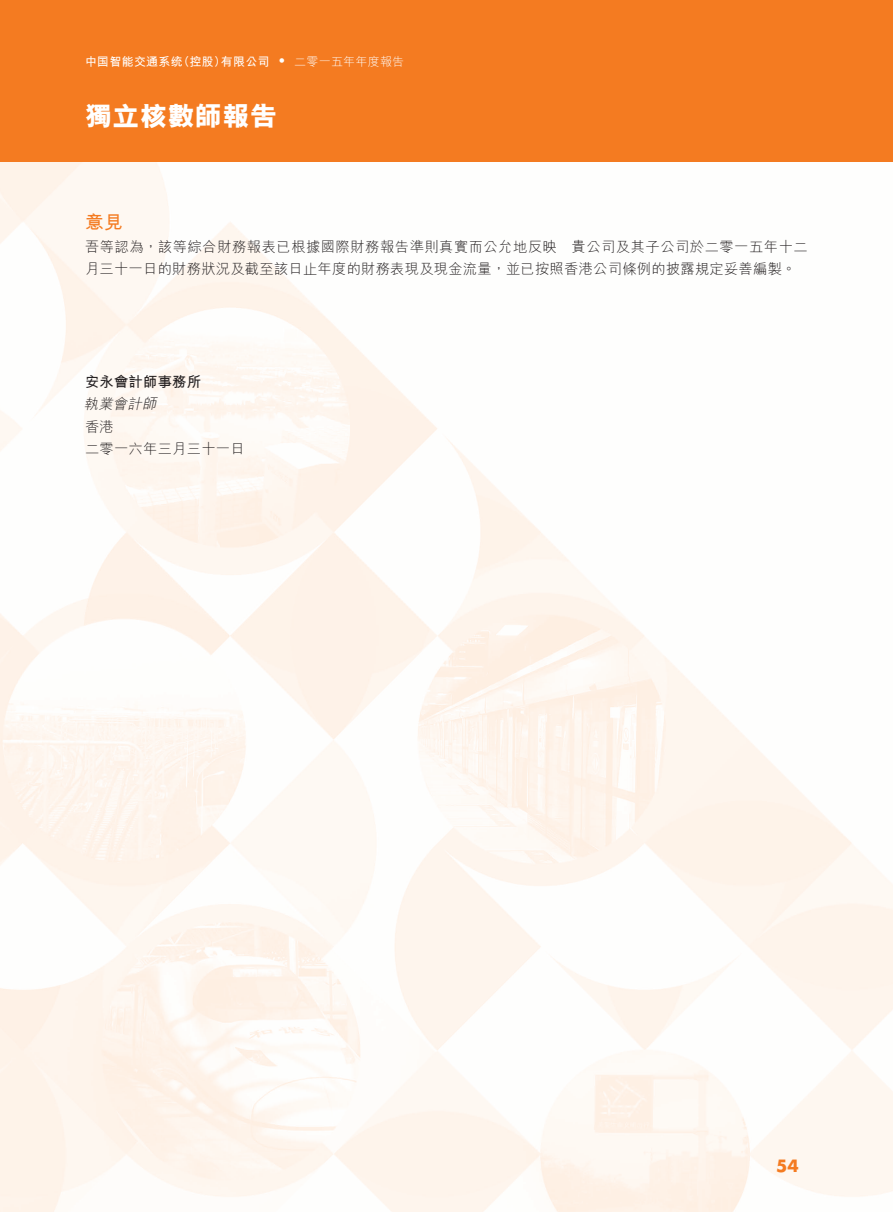
<style>
.page{position:relative;width:893px;height:1212px;background:#fff}
.page>*{position:absolute;margin:0;border:0;box-sizing:border-box;transform-origin:0 0}
.t1{font:800 27px "M Hei HK";letter-spacing:.02em;color:#fff}
._01_H1{font:700 18.75px "M Hei HK";color:#f47b21}
.t2{font:700 16.5px "Futura Std";color:#f47b21}
._00_txt{font:300 14.25px/22.5px "M Hei HK";letter-spacing:.02em;color:#231f20}
._00_txt-2{font:300 14.25px "M Hei HK";letter-spacing:.04em;color:#231f20}
._00_txt-3{font:700 14.25px "M Hei HK";letter-spacing:.02em;color:#231f20}
._00_txt-4{font:italic 300 14.25px "M Hei HK";color:#231f20}
.t3{font:700 12px "M Hei HKS";letter-spacing:.02em;color:#fff}
.t4{font:300 12px "M Hei HK";letter-spacing:.02em;color:#fff}
.t5{font:700 12px "Futura Std";color:#fff}
</style>
<div class="page">
<img style="left:0;top:162px;width:893px;height:1050px">
<div style="left:0;top:0;width:893px;height:162px;background:#f47b21"></div>
<p class="t3" style="left:85px;top:53px;width:99px">中国智能交通系統</p>
<p class="t1" style="left:85px;top:103px;width:194px">獨立核數師報告</p>
<p class="t3" style="left:178px;top:53px;width:50px">（控股）</p>
<p class="t3" style="left:221px;top:53px;width:50px">有限公司</p>
<p class="t5" style="left:278px;top:53px;width:10px">•</p>
<p class="t4" style="left:294px;top:55px;width:111px">二零一五年年度報告</p>
<p class="_01_H1" style="left:85px;top:209px;width:39px">意見</p>
<p class="_00_txt" style="left:85px;top:235px;width:713px">吾等認為，該等綜合財務報表已根據國際財務報告準則真實而公允地反映<br>月三十一日的財務狀況及截至該日止年度的財務表現及現金流量，並已按照香港公司條例的披露規定妥善編製。</p>
<p class="_00_txt-2" style="left:572px;top:239px;width:238px">貴公司及其子公司於二零一五年十二</p>
<p class="_00_txt-3" style="left:85px;top:371px;width:117px">安永會計師事務所</p>
<p class="_00_txt-4" style="left:84px;top:397px;width:77px">執業會計師</p>
<p class="_00_txt" style="left:85px;top:415px;width:30px">香港</p>
<p class="_00_txt" style="left:85px;top:438px;width:161px">二零一六年三月三十一日</p>
<p class="t2" style="left:776px;top:1155px;width:24px">54</p>
</div>
